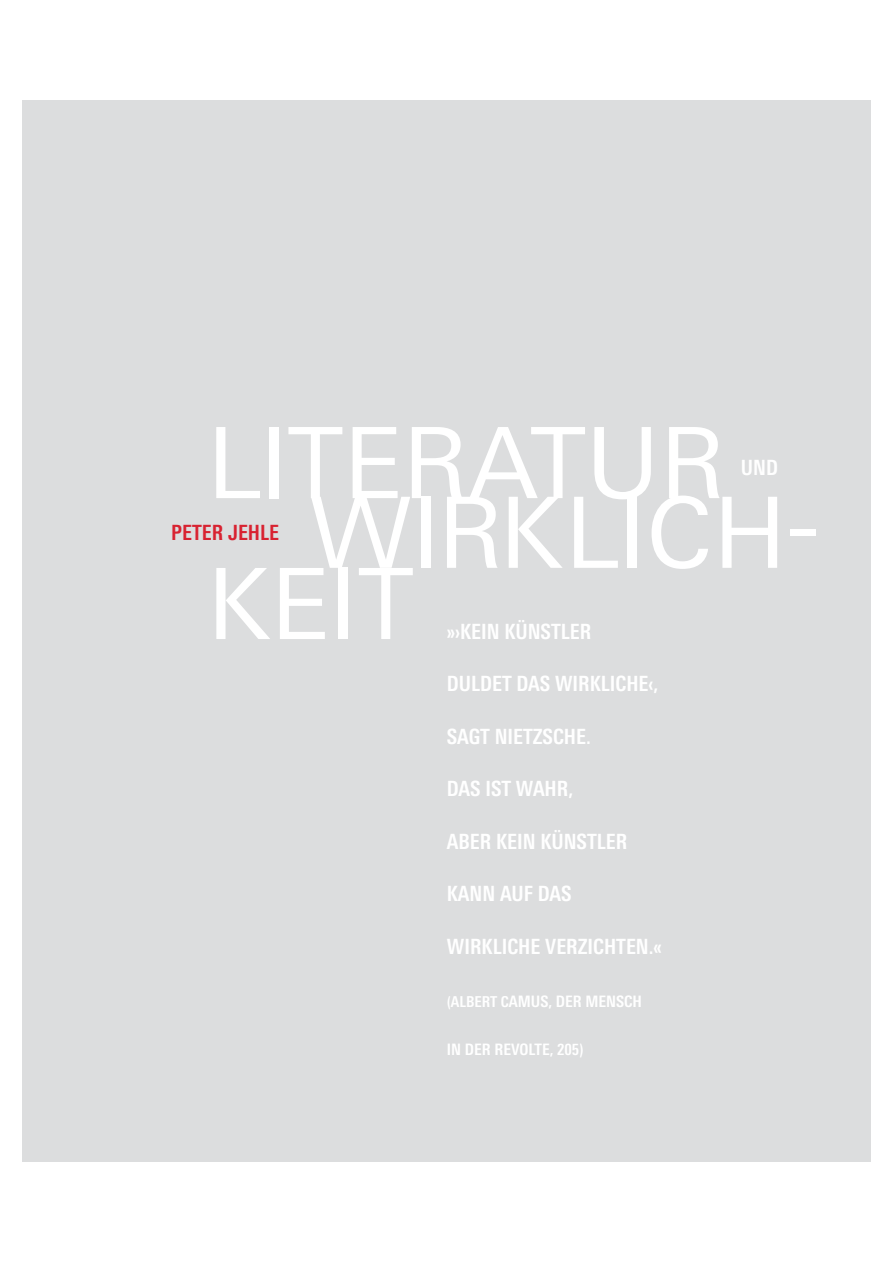
<style>
.page{position:relative;width:893px;height:1263px;background:#fff}
.page>*{position:absolute;margin:0;border:0;box-sizing:border-box;transform-origin:0 0}
.t1{font:98.4px "Linotype Univers Basic";color:#fff}
.t2{font:700 condensed 21px "Linotype Univers";color:#fff}
.t3{font:700 condensed 21px "Linotype Univers";color:#d82231}
.t4{font:700 condensed 15.75px "Linotype Univers";color:#fff}
.s1{font-size:15px}
</style>
<div class="page">
<div style="left:22px;top:101px;width:849px;height:1061px;background:#dcddde"></div>
<h1 class="t1" style="left:207px;top:422px;width:520px">LITERATUR</h1>
<h1 class="t1" style="left:310px;top:491px;width:512px">WIRKLICH-</h1>
<h1 class="t1" style="left:207px;top:563px;width:208px">KEIT</h1>
<p class="t2" style="left:741px;top:460px;width:39px">UND</p>
<p class="t3" style="left:171px;top:525px;width:109px">PETER JEHLE</p>
<p class="t2" style="left:447px;top:623px;width:146px">»›KEIN KÜNSTLER</p>
<p class="t2" style="left:447px;top:676px;width:213px">DULDET DAS WIRKLICHE‹,</p>
<p class="t2" style="left:447px;top:728px;width:145px">SAGT NIETZSCHE.</p>
<p class="t2" style="left:447px;top:781px;width:128px">DAS IST WAHR,</p>
<p class="t2" style="left:447px;top:833px;width:182px">ABER KEIN KÜNSTLER</p>
<p class="t2" style="left:447px;top:886px;width:126px">KANN AUF DAS</p>
<p class="t2" style="left:447px;top:938px;width:216px">WIRKLICHE VERZICHTEN.«</p>
<p class="t4" style="left:447px;top:996px;width:197px"><span class="s1">(ALBERT C</span>AMUS, DER MENSCH</p>
<p class="t4" style="left:447px;top:1043px;width:138px">IN DER REVOLTE, 205)</p>
</div>
